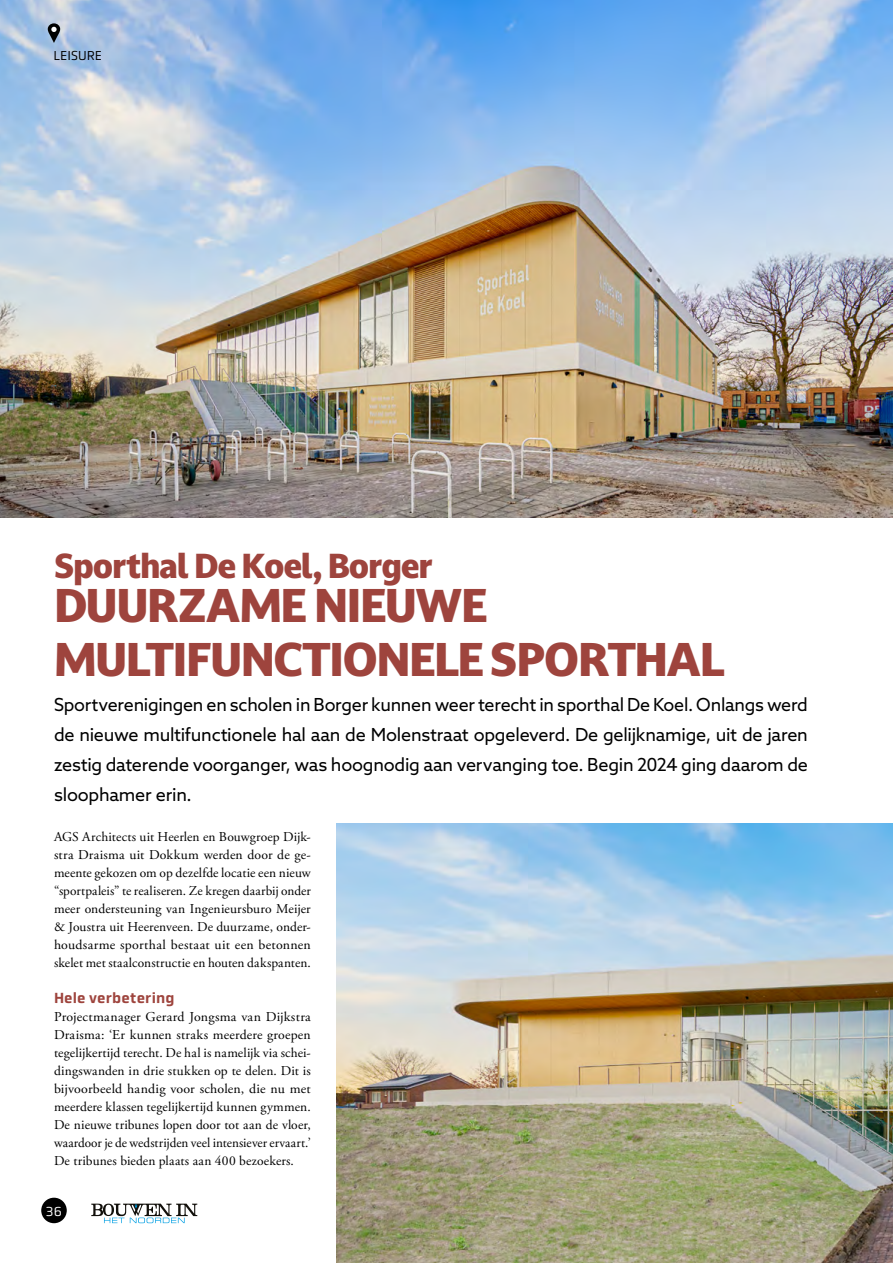
<style>
.page{position:relative;width:893px;height:1263px;background:#fff}
.page>*{position:absolute;margin:0;border:0;box-sizing:border-box;transform-origin:0 0}
.Title_02{font:900 45px/54px "Darkmode Darkmode On";letter-spacing:-.04em;color:#9e443d}
.Title_02-2{font:900 33px "Darkmode Darkmode On";letter-spacing:-.035em;color:#9e443d}
.Intro_Text{font:18px/30px "Azo Sans";letter-spacing:-.015em;color:#000;text-align:justify}
.Headings{font:500 15px "Obvia";letter-spacing:.01em;color:#9e443d}
.Main_Paragraphs{font:13.5px/18px "Adobe Garamond Pro";letter-spacing:.01em;color:#000;text-align:justify}
.t1{font:13.5px "Obvia";letter-spacing:.005em;color:#000}
.t2{font:13.5px "Obvia";color:#fff}
</style>
<div class="page">
<img style="left:336px;top:823px;width:557px;height:440px">
<img style="left:0;top:0;width:893px;height:517px">
<svg style="left:48px;top:23px;width:12px;height:20px"></svg>
<svg style="left:51px;top:27px;width:6px;height:5px"></svg>
<svg style="left:91px;top:1203px;width:106px;height:20px"></svg>
<div style="left:41px;top:1198px;width:26px;height:25px;background:#000;border-radius:50%"></div>
<p class="t1" style="left:53px;top:47px;width:50px">LEISURE</p>
<p class="Title_02-2" style="left:54px;top:543px;width:381px">Sporthal De Koel, Borger</p>
<p class="Title_02" style="left:54px;top:578px;width:673px">DUURZAME NIEUWE<br>MULTIFUNCTIONELE SPORTHAL</p>
<p class="Intro_Text" style="left:54px;top:689px;width:755px">Sportverenigingen en scholen in Borger kunnen weer terecht in sporthal De Koel. Onlangs werd de nieuwe multifunctionele hal aan de Molenstraat opgeleverd. De gelijknamige, uit de jaren zestig daterende voorganger, was hoognodig aan vervanging toe. Begin 2024 ging daarom de sloophamer erin.</p>
<p class="Main_Paragraphs" style="left:54px;top:828px;width:258px">AGS Architects uit Heerlen en Bouwgroep Dijk&shy;stra Draisma uit Dokkum werden door de ge&shy;meente gekozen om op dezelfde locatie een nieuw “sportpaleis” te realiseren. Ze kregen daarbij onder meer ondersteuning van Ingenieursburo Meijer &amp; Joustra uit Heerenveen. De duurzame, onder&shy;houdsarme sporthal bestaat uit een betonnen skelet met staalconstructie en houten dakspanten.</p>
<p class="Headings" style="left:54px;top:989px;width:122px">Hele verbetering</p>
<p class="Main_Paragraphs" style="left:54px;top:1008px;width:258px">Projectmanager Gerard Jongsma van Dijkstra Draisma: ‘Er kunnen straks meerdere groepen tegelijkertijd terecht. De hal is namelijk via schei&shy;dingswanden in drie stukken op te delen. Dit is bijvoorbeeld handig voor scholen, die nu met meerdere klassen tegelijkertijd kunnen gymmen.<br>De nieuwe tribunes lopen door tot aan de vloer, waardoor je de wedstrijden veel intensiever ervaart.’ De tribunes bieden plaats aan 400 bezoekers.</p>
<p class="t2" style="left:46px;top:1203px;width:18px">36</p>
</div>
